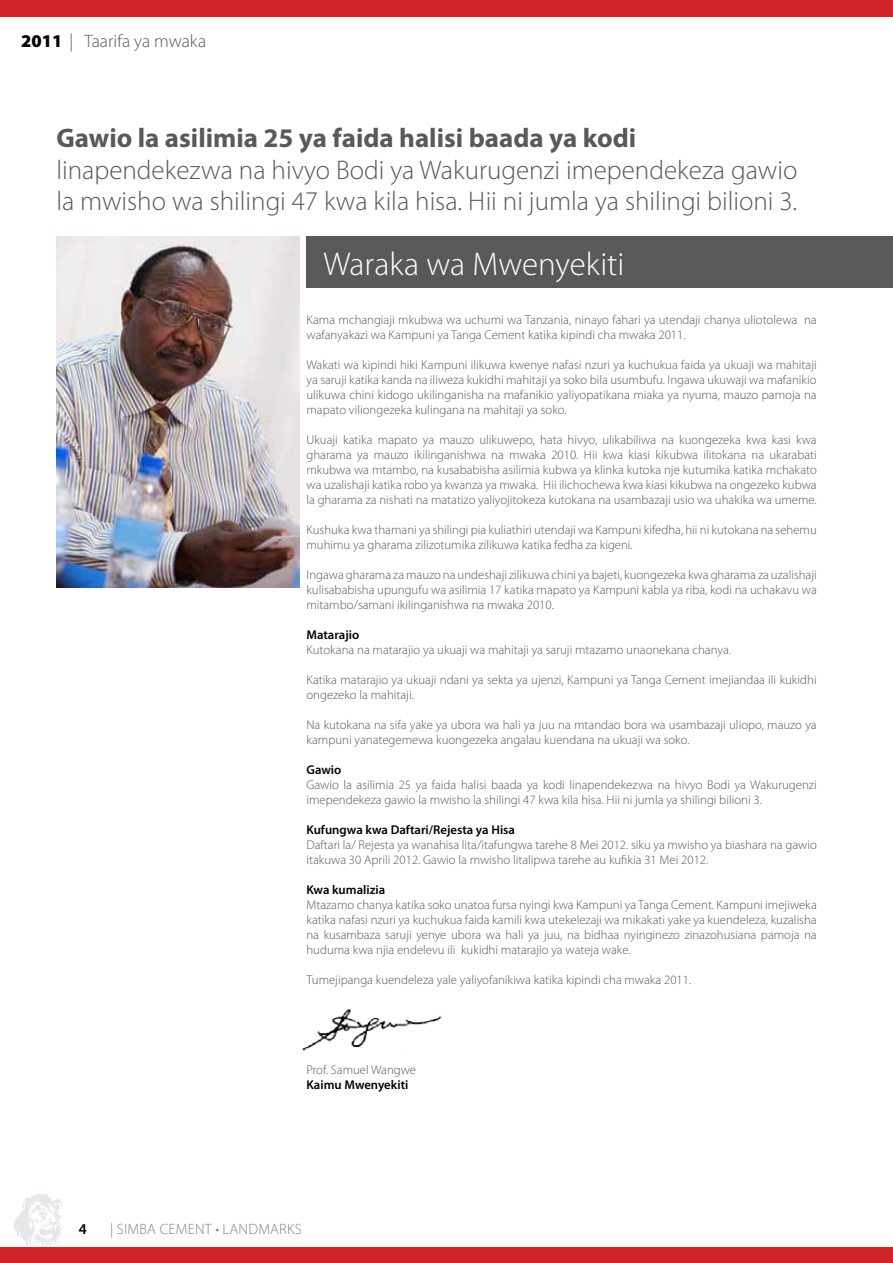
<style>
.page{position:relative;width:893px;height:1263px;background:#fff}
.page>*{position:absolute;margin:0;border:0;box-sizing:border-box;transform-origin:0 0}
.t1{font:300 33px "Myriad Pro";color:#fff}
.t2{font:300 27px/31.5px "Myriad Pro";color:#58595b}
.t3{font:700 27px "Myriad Pro";color:#58595b}
.t4{font:300 18px "Myriad Pro";color:#58595b}
.t5{font:300 15px "Myriad Pro";letter-spacing:.02em;color:#808285}
.t6{font:600 15px "Myriad Pro";color:#000}
.t7{font:300 12.75px/15px "Myriad Pro";color:#58595b}
.t8{font:600 12.75px "Myriad Pro";color:#000}
.s1{font-weight:900;color:#000}
</style>
<div class="page">
<div style="left:0;top:0;width:893px;height:17px;background:#d2232a"></div>
<div style="left:0;top:1247px;width:893px;height:16px;background:#d2232a"></div>
<svg style="left:14px;top:1193px;width:49px;height:55px"></svg>
<div style="left:306px;top:237px;width:587px;height:51px;background:#58595b"></div>
<img style="left:56px;top:236px;width:244px;height:352px">
<img style="left:302px;top:1009px;width:140px;height:42px">
<h3 class="t4" style="left:21px;top:31px;width:186px"><span class="s1">2011</span> | Taarifa ya mwaka</h3>
<h2 class="t3" style="left:56px;top:120px;width:581px">Gawio la asilimia 25 ya faida halisi baada ya kodi</h2>
<h2 class="t2" style="left:56px;top:154px;width:742px">linapendekezwa na hivyo Bodi ya Wakurugenzi imependekeza gawio la mwisho wa shilingi 47 kwa kila hisa. Hii ni jumla ya shilingi bilioni 3.</h2>
<h1 class="t1" style="left:323px;top:245px;width:302px">Waraka wa Mwenyekiti</h1>
<p class="t7" style="left:306px;top:312px;width:512px">Kama mchangiaji mkubwa wa uchumi wa Tanzania, ninayo fahari ya utendaji chanya uliotolewa na wafanyakazi wa Kampuni ya Tanga Cement katika kipindi cha mwaka 2011.</p>
<p class="t7" style="left:306px;top:357px;width:512px;text-align:justify">Wakati wa kipindi hiki Kampuni ilikuwa kwenye nafasi nzuri ya kuchukua faida ya ukuaji wa mahitaji ya saruji katika kanda na iliweza kukidhi mahitaji ya soko bila usumbufu. Ingawa ukuwaji wa mafanikio ulikuwa chini kidogo ukilinganisha na mafanikio yaliyopatikana miaka ya nyuma, mauzo pamoja na mapato viliongezeka kulingana na mahitaji ya soko.</p>
<p class="t7" style="left:306px;top:432px;width:512px;text-align:justify">Ukuaji katika mapato ya mauzo ulikuwepo, hata hivyo, ulikabiliwa na kuongezeka kwa kasi kwa gharama ya mauzo ikilinganishwa na mwaka 2010. Hii kwa kiasi kikubwa ilitokana na ukarabati mkubwa wa mtambo, na kusababisha asilimia kubwa ya klinka kutoka nje kutumika katika mchakato wa uzalishaji katika robo ya kwanza ya mwaka. Hii ilichochewa kwa kiasi kikubwa na ongezeko kubwa la gharama za nishati na matatizo yaliyojitokeza kutokana na usambazaji usio wa uhakika wa umeme.</p>
<p class="t7" style="left:306px;top:522px;width:512px">Kushuka kwa thamani ya shilingi pia kuliathiri utendaji wa Kampuni kifedha, hii ni kutokana na sehemu muhimu ya gharama zilizotumika zilikuwa katika fedha za kigeni.</p>
<p class="t7" style="left:306px;top:567px;width:512px;text-align:justify">Ingawa gharama za mauzo na undeshaji zilikuwa chini ya bajeti, kuongezeka kwa gharama za uzalishaji kulisababisha upungufu wa asilimia 17 katika mapato ya Kampuni kabla ya riba, kodi na uchakavu wa mitambo/samani ikilinganishwa na mwaka 2010.</p>
<p class="t8" style="left:306px;top:626px;width:54px">Matarajio</p>
<p class="t7" style="left:306px;top:642px;width:426px">Kutokana na matarajio ya ukuaji wa mahitaji ya saruji mtazamo unaonekana chanya.</p>
<p class="t7" style="left:306px;top:672px;width:512px">Katika matarajio ya ukuaji ndani ya sekta ya ujenzi, Kampuni ya Tanga Cement imejiandaa ili kukidhi ongezeko la mahitaji.</p>
<p class="t7" style="left:306px;top:717px;width:512px">Na kutokana na sifa yake ya ubora wa hali ya juu na mtandao bora wa usambazaji uliopo, mauzo ya kampuni yanategemewa kuongezeka angalau kuendana na ukuaji wa soko.</p>
<p class="t8" style="left:306px;top:761px;width:36px">Gawio</p>
<p class="t7" style="left:306px;top:777px;width:512px">Gawio la asilimia 25 ya faida halisi baada ya kodi linapendekezwa na hivyo Bodi ya Wakurugenzi imependekeza gawio la mwisho la shilingi 47 kwa kila hisa. Hii ni jumla ya shilingi bilioni 3.</p>
<p class="t8" style="left:306px;top:821px;width:210px">Kufungwa kwa Daftari/Rejesta ya Hisa</p>
<p class="t7" style="left:306px;top:837px;width:512px">Daftari la/ Rejesta ya wanahisa lita/itafungwa tarehe 8 Mei 2012. siku ya mwisho ya biashara na gawio itakuwa 30 Aprili 2012. Gawio la mwisho litalipwa tarehe au kufikia 31 Mei 2012.</p>
<p class="t8" style="left:306px;top:881px;width:80px">Kwa kumalizia</p>
<p class="t7" style="left:306px;top:897px;width:512px;text-align:justify">Mtazamo chanya katika soko unatoa fursa nyingi kwa Kampuni ya Tanga Cement. Kampuni imejiweka katika nafasi nzuri ya kuchukua faida kamili kwa utekelezaji wa mikakati yake ya kuendeleza, kuzalisha na kusambaza saruji yenye ubora wa hali ya juu, na bidhaa nyinginezo zinazohusiana pamoja na huduma kwa njia endelevu ili kukidhi matarajio ya wateja wake.</p>
<p class="t7" style="left:306px;top:972px;width:386px">Tumejipanga kuendeleza yale yaliyofanikiwa katika kipindi cha mwaka 2011.</p>
<p class="t7" style="left:306px;top:1062px;width:111px">Prof. Samuel Wangwe</p>
<p class="t8" style="left:306px;top:1076px;width:104px">Kaimu Mwenyekiti</p>
<p class="t6" style="left:79px;top:1219px;width:10px">4</p>
<p class="t5" style="left:110px;top:1221px;width:193px">| SIMBA CEMENT • LANDMARKS</p>
</div>
